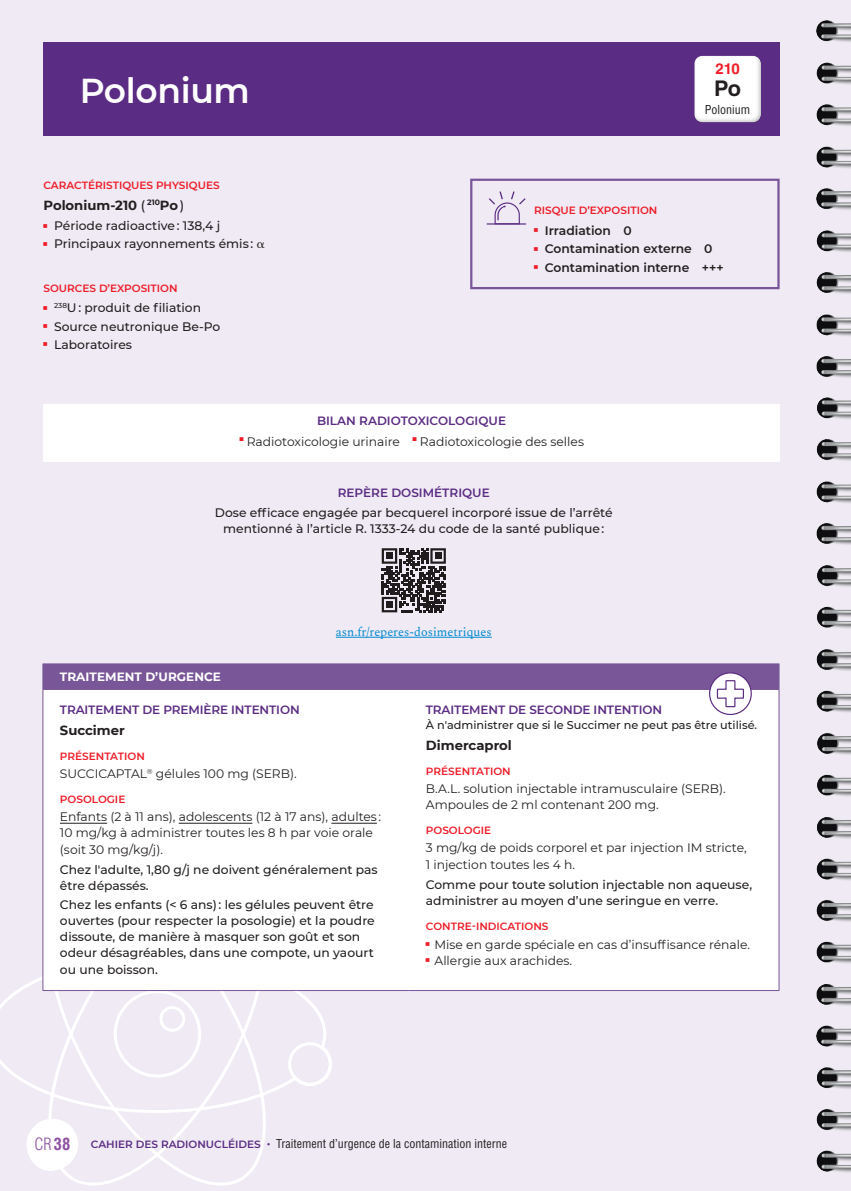
<style>
.page{position:relative;width:851px;height:1191px;background:#fff}
.page>*{position:absolute;margin:0;border:0;box-sizing:border-box;transform-origin:0 0}
.N1-Titre-Nucléide{font:600 34.5px "Montserrat";letter-spacing:-.01em;color:#fff}
.NUCLEIDE-Symbole{font:700 21.6px "Helvetica LT Std";color:#231f20}
.NUCLEIDE-Chiffre{font:700 15px "Helvetica LT Std";color:#ee1c28}
.Nom-Nucléide{font:700 13.2px "Montserrat";color:#231f20}
.Nom-Traitement{font:700 13.2px "Montserrat";color:#231f20}
.Encadré-Traitement-B{font:500 12.3px/16.2px "Montserrat";color:#231f20}
.Body-Encadré-Blanc{font:12.3px/16.2px "Montserrat";color:#231f20}
.TXT-sous-Repère-Dosi{font:500 12.3px/16.2px "Montserrat";color:#231f20;text-align:center}
.t1{font:600 12.3px "Montserrat";color:#231f20}
.Hyperliens-Spectral{font:12.3px "Spectral";color:#0089cf}
.NUCLEIDE-Nom{font:condensed 12px "Helvetica LT Std";color:#231f20}
.Traitement-1er-Inten{font:600 12px "Montserrat";letter-spacing:-.01em;color:#5b2c83}
.INTER-violet{font:600 12px "Montserrat";color:#5b2c83}
.Encadré-Traitement-T{font:700 12px "Montserrat";letter-spacing:.005em;color:#fff}
.Body__Petit_Encadré{font:500 11.25px "Montserrat";color:#231f20}
.INTER-Rouge{font:600 10.5px "Montserrat";color:#ee1c28}
.s1{font-weight:500}
.s2{font-family:"Mathematical Pi One";font-weight:400;font-size:13.5px}
.s3{font-weight:300;font-size:16.5px;color:#8e52a1}
.s4{font-weight:700;font-size:16.5px;color:#8e52a1}
.s5{font-family:"Montserrat";font-weight:600;font-stretch:normal;font-size:10.5px;color:#5b2c83}
</style>
<div class="page">
<div style="left:0;top:0;width:850px;height:1191px;background:#efeaf4"></div>
<svg style="left:0;top:865px;width:332px;height:321px"></svg>
<div style="left:43px;top:43px;width:736px;height:93px;background:#5b2c83"></div>
<div style="left:681px;top:45px;width:94px;height:78px;background:#231f20;opacity:.33"></div>
<div style="left:470px;top:179px;width:309px;height:110px;border:2px solid #795698"></div>
<svg style="left:489px;top:191px;width:36px;height:32px"></svg>
<hr style="left:486px;top:223px;width:40px;height:2px;background:#5b2c83">
<div style="left:43px;top:404px;width:736px;height:57px;background:#fff"></div>
<div style="left:44px;top:708px;width:734px;height:282px;background:#fff"></div>
<hr style="left:43px;top:663px;width:366px;height:1px;background:#795698">
<hr style="left:409px;top:663px;width:370px;height:1px;background:#795698">
<hr style="left:43px;top:690px;width:1px;height:300px;background:#795698">
<hr style="left:778px;top:690px;width:1px;height:300px;background:#795698">
<hr style="left:43px;top:990px;width:366px;height:1px;background:#795698">
<hr style="left:409px;top:990px;width:370px;height:1px;background:#795698">
<hr style="left:60px;top:823px;width:47px;height:1px;background:#231f20">
<hr style="left:179px;top:823px;width:73px;height:1px;background:#231f20">
<hr style="left:331px;top:823px;width:46px;height:1px;background:#231f20">
<div style="left:709px;top:673px;width:42px;height:41px;background:#fff;border-radius:50%"></div>
<div style="left:709px;top:672px;width:42px;height:43px;border:1px solid #5b2c83;border-radius:50%"></div>
<svg style="left:43px;top:664px;width:736px;height:44px;background:#b19cc3"></svg>
<hr style="left:336px;top:637px;width:155px;height:1px;background:#0089cf">
<svg style="left:381px;top:548px;width:65px;height:64px"></svg>
<div style="left:386px;top:552px;width:7px;height:7px;background:#231f20"></div>
<div style="left:435px;top:552px;width:6px;height:7px;background:#231f20"></div>
<div style="left:386px;top:601px;width:7px;height:7px;background:#231f20"></div>
<div style="left:27px;top:1118px;width:51px;height:52px;background:#fff;border-radius:50%"></div>
<img style="left:816px;top:20px;width:34px;height:1028px">
<img style="left:816px;top:1067px;width:34px;height:106px">
<p class="N1-Titre-Nucléide" style="left:80px;top:66px;width:172px">Polonium</p>
<p class="INTER-Rouge" style="left:43px;top:178px;width:178px">CARACTÉRISTIQUES PHYSIQUES</p>
<p class="Nom-Nucléide" style="left:43px;top:195px;width:142px">Polonium-210 <span class="s1">(</span> <sup>210</sup>Po <span class="s1">)</span></p>
<p class="Encadré-Traitement-B" style="left:43px;top:217px;width:178px"><sup>▖</sup> Période radioactive : 138,4 j</p>
<p class="Encadré-Traitement-B" style="left:43px;top:235px;width:223px"><sup>▖</sup> Principaux rayonnements émis : <span class="s2">a</span></p>
<p class="INTER-Rouge" style="left:43px;top:280px;width:136px">SOURCES D’EXPOSITION</p>
<p class="Encadré-Traitement-B" style="left:43px;top:299px;width:159px"><sup>▖</sup> <sup>238</sup>U : produit de filiation</p>
<p class="Encadré-Traitement-B" style="left:43px;top:317px;width:178px"><sup>▖</sup> Source neutronique Be-Po</p>
<p class="Encadré-Traitement-B" style="left:43px;top:336px;width:90px"><sup>▖</sup> Laboratoires</p>
<p class="NUCLEIDE-Chiffre" style="left:715px;top:59px;width:26px">210</p>
<p class="NUCLEIDE-Symbole" style="left:714px;top:76px;width:28px">Po</p>
<p class="NUCLEIDE-Nom" style="left:704px;top:102px;width:47px">Polonium</p>
<p class="INTER-Rouge" style="left:534px;top:203px;width:125px">RISQUE D’EXPOSITION</p>
<p class="t1" style="left:534px;top:222px;width:99px"><sup>▖</sup> Irradiation 0</p>
<p class="t1" style="left:534px;top:240px;width:180px"><sup>▖</sup> Contamination externe 0</p>
<p class="t1" style="left:534px;top:258px;width:191px"><sup>▖</sup> Contamination interne +++</p>
<p class="INTER-violet" style="left:317px;top:413px;width:190px">BILAN RADIOTOXICOLOGIQUE</p>
<p class="Body-Encadré-Blanc" style="left:239px;top:433px;width:346px"><sup>J</sup> Radiotoxicologie urinaire <sup>J</sup> Radiotoxicologie des selles</p>
<p class="INTER-violet" style="left:338px;top:484px;width:153px">REPÈRE DOSIMÉTRIQUE</p>
<p class="TXT-sous-Repère-Dosi" style="left:215px;top:504px;width:399px">Dose efficace engagée par becquerel incorporé issue de l’arrêté mentionné à l’article R. 1333-24 du code de la santé publique :</p>
<p class="Hyperliens-Spectral" style="left:336px;top:623px;width:157px">asn.fr/reperes-dosimetriques</p>
<p class="Encadré-Traitement-T" style="left:60px;top:668px;width:162px">TRAITEMENT D’URGENCE</p>
<p class="Traitement-1er-Inten" style="left:60px;top:701px;width:241px">TRAITEMENT DE PREMIÈRE INTENTION</p>
<p class="Nom-Traitement" style="left:60px;top:720px;width:66px">Succimer</p>
<p class="INTER-Rouge" style="left:60px;top:748px;width:86px">PRÉSENTATION</p>
<p class="Body-Encadré-Blanc" style="left:60px;top:765px;width:238px">SUCCICAPTAL<sup>®</sup> gélules 100 mg (SERB).</p>
<p class="INTER-Rouge" style="left:60px;top:791px;width:67px">POSOLOGIE</p>
<p class="Body-Encadré-Blanc" style="left:60px;top:808px;width:322px">Enfants (2 à 11 ans), adolescents (12 à 17 ans), adultes :<br>10 mg/kg à administrer toutes les 8 h par voie orale (soit 30 mg/kg/j).</p>
<p class="Encadré-Traitement-B" style="left:60px;top:861px;width:319px">Chez l'adulte, 1,80 g/j ne doivent généralement pas être dépassés.</p>
<p class="Encadré-Traitement-B" style="left:60px;top:895px;width:316px">Chez les enfants (&lt; 6 ans) : les gélules peuvent être ouvertes (pour respecter la posologie) et la poudre dissoute, de manière à masquer son goût et son odeur désagréables, dans une compote, un yaourt ou une boisson.</p>
<p class="Traitement-1er-Inten" style="left:426px;top:701px;width:238px">TRAITEMENT DE SECONDE INTENTION</p>
<p class="Body__Petit_Encadré" style="left:426px;top:717px;width:333px">À n'administrer que si le Succimer ne peut pas être utilisé.</p>
<p class="Nom-Traitement" style="left:426px;top:735px;width:87px">Dimercaprol</p>
<p class="INTER-Rouge" style="left:426px;top:763px;width:86px">PRÉSENTATION</p>
<p class="Body-Encadré-Blanc" style="left:426px;top:780px;width:301px">B.A.L. solution injectable intramusculaire (SERB).</p>
<p class="Body-Encadré-Blanc" style="left:426px;top:796px;width:234px">Ampoules de 2 ml contenant 200 mg.</p>
<p class="INTER-Rouge" style="left:426px;top:823px;width:67px">POSOLOGIE</p>
<p class="Body-Encadré-Blanc" style="left:426px;top:839px;width:322px">3 mg/kg de poids corporel et par injection IM stricte,<br>1 injection toutes les 4 h.</p>
<p class="Encadré-Traitement-B" style="left:426px;top:876px;width:328px">Comme pour toute solution injectable non aqueuse, administrer au moyen d’une seringue en verre.</p>
<p class="INTER-Rouge" style="left:426px;top:919px;width:124px">CONTRE-INDICATIONS</p>
<p class="Body-Encadré-Blanc" style="left:426px;top:935px;width:326px"><sup>▖</sup>Mise en garde spéciale en cas d’insuffisance rénale.</p>
<p class="Body-Encadré-Blanc" style="left:426px;top:952px;width:148px"><sup>▖</sup>Allergie aux arachides.</p>
<p class="NUCLEIDE-Nom" style="left:34px;top:1136px;width:474px"><span class="s3">CR</span><span class="s4">38</span> <span class="s5">CAHIER DES RADIONUCLÉIDES •</span> Traitement d’urgence de la contamination interne</p>
</div>
